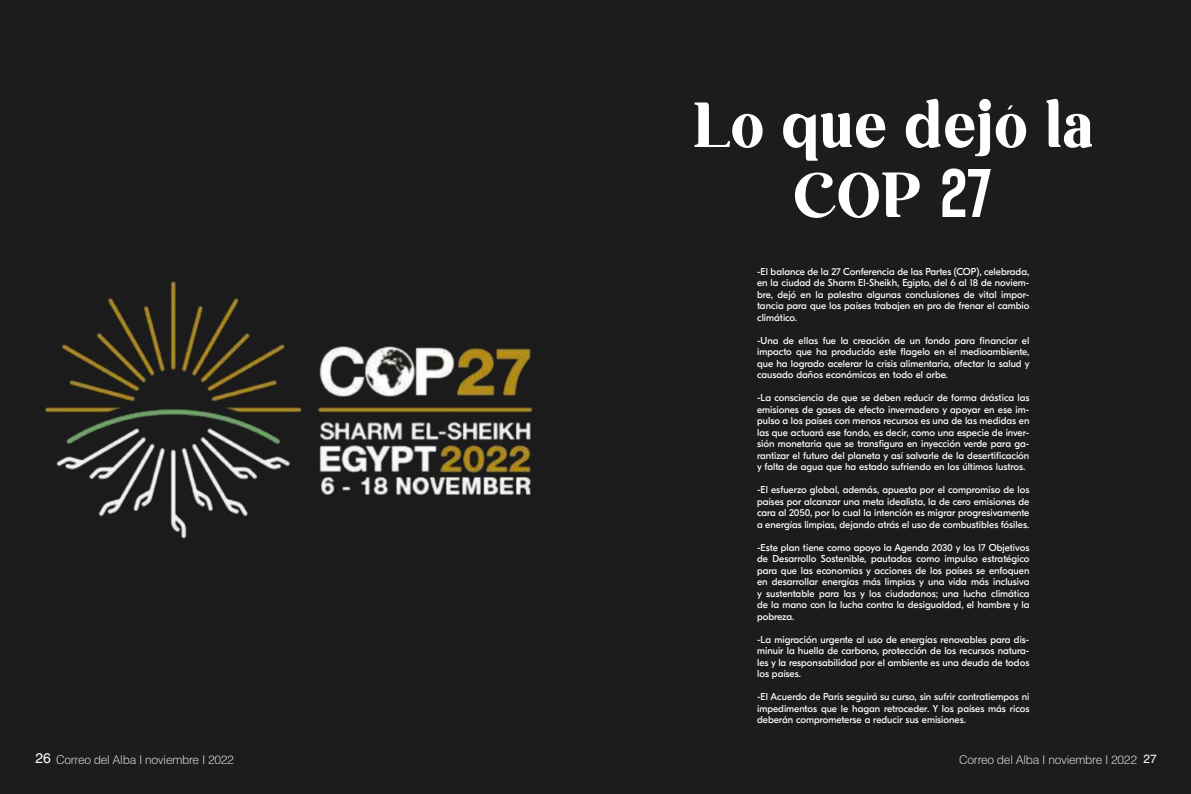
<style>
.page{position:relative;width:1191px;height:794px;background:#1c1c1c}
.page>*{position:absolute;margin:0;border:0;box-sizing:border-box;transform-origin:0 0}
.t1{font:68.5px/70px "Embryotic";letter-spacing:.05em;color:#fff;text-align:center}
.t2{font:300 12px "Helvetica LT Std";letter-spacing:-.025em;color:#fff}
.t3{font:10px/11.5px "GT Eesti Pro Display";color:#fff;text-align:justify}
.s1{font-family:"Bison";font-weight:700}
.s2{font-weight:400;font-size:14px}
.s3{font-weight:400}
</style>
<div class="page">
<img style="left:45px;top:281px;width:488px;height:258px">
<h1 class="t1" style="left:694px;top:97px;width:399px">Lo que dejó la<br>COP <span class="s1">27</span></h1>
<p class="t3" style="left:757px;top:266px;width:274px">-El balance de la 27 Conferencia de las Partes (COP), celebrada, en la ciudad de Sharm El-Sheikh, Egipto, del 6 al 18 de noviem&shy;bre, dejó en la palestra algunas conclusiones de vital impor&shy;tancia para que los países trabajen en pro de frenar el cambio climático.</p>
<p class="t3" style="left:757px;top:335px;width:274px">-Una de ellas fue la creación de un fondo para financiar el impacto que ha producido este flagelo en el medioambiente, que ha logrado acelerar la crisis alimentaria, afectar la salud y causado daños económicos en todo el orbe.</p>
<p class="t3" style="left:757px;top:392px;width:274px">-La consciencia de que se deben reducir de forma drástica las emisiones de gases de efecto invernadero y apoyar en ese im&shy;pulso a los países con menos recursos es una de las medidas en las que actuará ese fondo, es decir, como una especie de inver&shy;sión monetaria que se transfigura en inyección verde para ga&shy;rantizar el futuro del planeta y así salvarle de la desertificación y falta de agua que ha estado sufriendo en los últimos lustros.</p>
<p class="t3" style="left:757px;top:484px;width:274px">-El esfuerzo global, además, apuesta por el compromiso de los países por alcanzar una meta idealista, la de cero emisiones de cara al 2050, por lo cual la intención es migrar progresivamente a energías limpias, dejando atrás el uso de combustibles fósiles.</p>
<p class="t3" style="left:757px;top:542px;width:274px">-Este plan tiene como apoyo la Agenda 2030 y los 17 Objetivos de Desarrollo Sostenible, pautados como impulso estratégico para que las economías y acciones de los países se enfoquen en desarrollar energías más limpias y una vida más inclusiva y sustentable para las y los ciudadanos; una lucha climática de la mano con la lucha contra la desigualdad, el hambre y la pobreza.</p>
<p class="t3" style="left:757px;top:634px;width:274px">-La migración urgente al uso de energías renovables para dis&shy;minuir la huella de carbono, protección de los recursos natura&shy;les y la responsabilidad por el ambiente es una deuda de todos los países.</p>
<p class="t3" style="left:757px;top:691px;width:274px">-El Acuerdo de París seguirá su curso, sin sufrir contratiempos ni impedimentos que le hagan retroceder. Y los países más ricos deberán comprometerse a reducir sus emisiones.</p>
<p class="t2" style="left:35px;top:752px;width:200px"><span class="s2">26</span> Correo del Alba I noviembre I 2022</p>
<p class="t2" style="left:959px;top:752px;width:199px">Correo del Alba I noviembre I 2022 <span class="s3">27</span></p>
</div>
